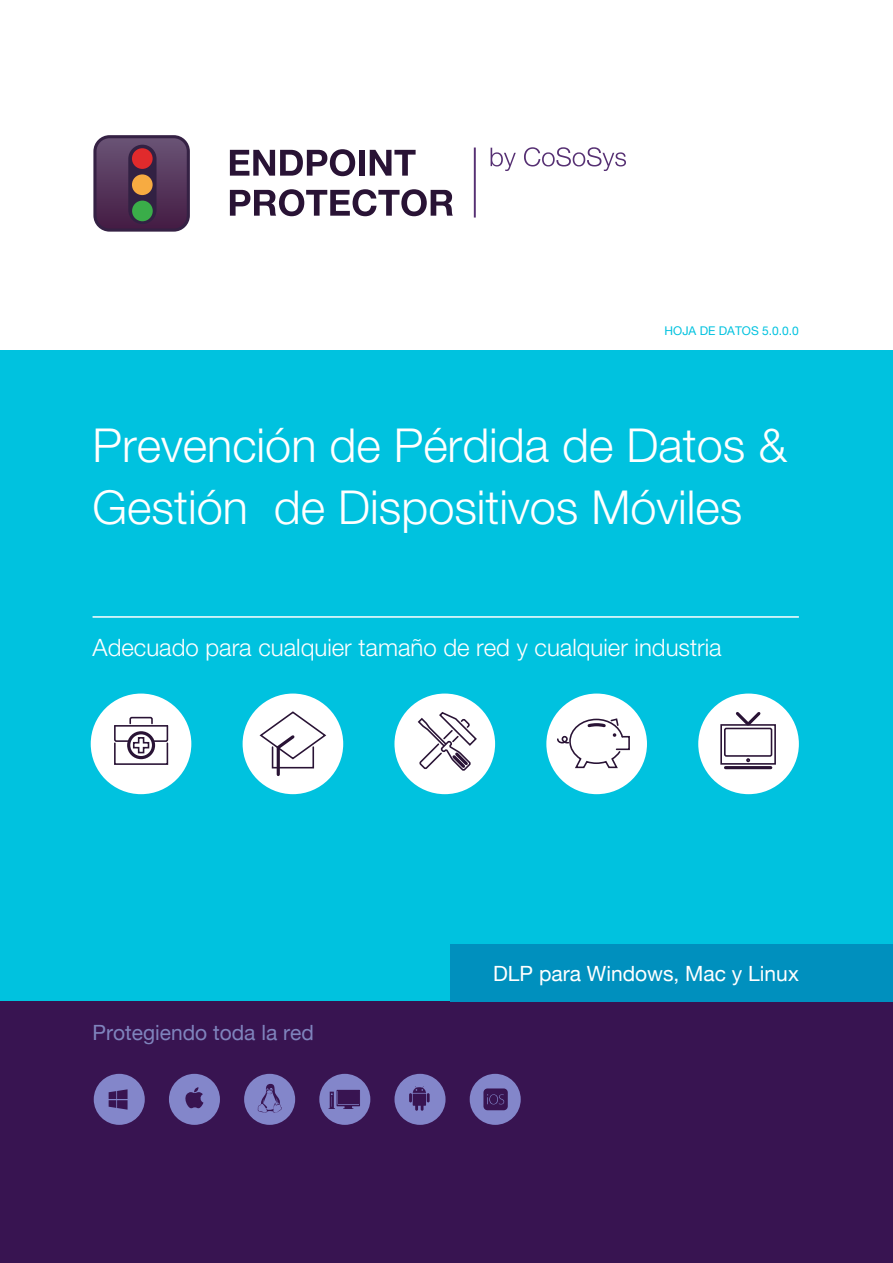
<style>
.page{position:relative;width:893px;height:1263px;background:#00c2df}
.page>*{position:absolute;margin:0;border:0;box-sizing:border-box;transform-origin:0 0}
.t1{font:300 46.8px/61.3px "Helvetica Neue";color:#fff}
.t2{font:300 24px "Helvetica Neue";color:#fff}
.t3{font:21px "Helvetica Neue";color:#fff}
.t4{font:21px "Helvetica Neue";color:#7f84bd}
.t5{font:12px "Helvetica Neue";color:#00c2df}
</style>
<div class="page">
<div style="left:0;top:0;width:893px;height:349px;background:#fff"></div>
<div style="left:0;top:1002px;width:893px;height:261px;background:#381451"></div>
<hr style="left:474px;top:148px;width:2px;height:70px;background:#563073">
<svg style="left:491px;top:148px;width:25px;height:23px"></svg>
<svg style="left:524px;top:147px;width:102px;height:24px"></svg>
<svg style="left:230px;top:149px;width:125px;height:27px"></svg>
<div style="left:359px;top:150px;width:6px;height:26px;background:#291335"></div>
<svg style="left:370px;top:150px;width:46px;height:26px"></svg>
<svg style="left:230px;top:189px;width:223px;height:27px"></svg>
<svg style="left:97px;top:139px;width:89px;height:89px;background:#513458"></svg>
<div style="left:132px;top:148px;width:21px;height:21px;background:#e12a2c;border-radius:50%"></div>
<div style="left:132px;top:174px;width:21px;height:21px;background:#f7ab41;border-radius:50%"></div>
<div style="left:132px;top:201px;width:21px;height:20px;background:#3aad49;border-radius:50%"></div>
<div style="left:93px;top:135px;width:97px;height:97px;border:3px solid #352144;border-radius:15px"></div>
<div style="left:698px;top:693px;width:101px;height:101px;background:#fff;border-radius:50%"></div>
<div style="left:91px;top:693px;width:100px;height:101px;background:#fff;border-radius:50%"></div>
<div style="left:243px;top:693px;width:100px;height:101px;background:#fff;border-radius:50%"></div>
<div style="left:394px;top:693px;width:101px;height:101px;background:#fff;border-radius:50%"></div>
<div style="left:546px;top:693px;width:101px;height:101px;background:#fff;border-radius:50%"></div>
<div style="left:720px;top:724px;width:56px;height:41px;border:2px solid #291335"></div>
<div style="left:724px;top:728px;width:48px;height:29px;border:2px solid #291335;border-radius:2px"></div>
<svg style="left:746px;top:758px;width:4px;height:4px"></svg>
<svg style="left:733px;top:712px;width:30px;height:17px"></svg>
<div style="left:114px;top:742px;width:54px;height:23px;border:2px solid #291335"></div>
<div style="left:127px;top:731px;width:28px;height:28px;border:3px solid #291335;border-radius:50%"></div>
<svg style="left:114px;top:716px;width:55px;height:38px"></svg>
<hr style="left:115px;top:725px;width:52px;height:2px;background:#291335">
<svg style="left:417px;top:712px;width:60px;height:59px"></svg>
<svg style="left:259px;top:711px;width:68px;height:65px"></svg>
<hr style="left:725px;top:766px;width:46px;height:3px;background:#291335">
<svg style="left:557px;top:718px;width:73px;height:51px"></svg>
<div style="left:169px;top:1074px;width:51px;height:51px;background:#8386ca;border-radius:50%"></div>
<svg style="left:185px;top:1087px;width:18px;height:21px"></svg>
<div style="left:94px;top:1074px;width:51px;height:51px;background:#8386ca;border-radius:50%"></div>
<svg style="left:109px;top:1089px;width:19px;height:21px"></svg>
<div style="left:394px;top:1074px;width:52px;height:51px;background:#8386ca;border-radius:50%"></div>
<svg style="left:409px;top:1086px;width:21px;height:25px"></svg>
<div style="left:470px;top:1074px;width:51px;height:51px;background:#8386ca;border-radius:50%"></div>
<svg style="left:483px;top:1088px;width:25px;height:22px"></svg>
<div style="left:244px;top:1074px;width:51px;height:51px;background:#8386ca;border-radius:50%"></div>
<svg style="left:258px;top:1084px;width:24px;height:29px"></svg>
<div style="left:319px;top:1074px;width:51px;height:51px;background:#8386ca;border-radius:50%"></div>
<svg style="left:329px;top:1090px;width:31px;height:19px"></svg>
<hr style="left:93px;top:616px;width:706px;height:2px;background:#fff">
<div style="left:451px;top:944px;width:442px;height:58px;background:#0090be"></div>
<p class="t5" style="left:665px;top:324px;width:136px">HOJA DE DATOS 5.0.0.0</p>
<p class="t1" style="left:93px;top:414px;width:696px">Prevención de Pérdida de Datos &amp;<br>Gestión de Dispositivos Móviles</p>
<p class="t2" style="left:93px;top:632px;width:631px">Adecuado para cualquier tamaño de red y cualquier industria</p>
<p class="t4" style="left:93px;top:1020px;width:223px">Protegiendo toda la red</p>
<p class="t3" style="left:493px;top:961px;width:307px">DLP para Windows, Mac y Linux</p>
</div>
